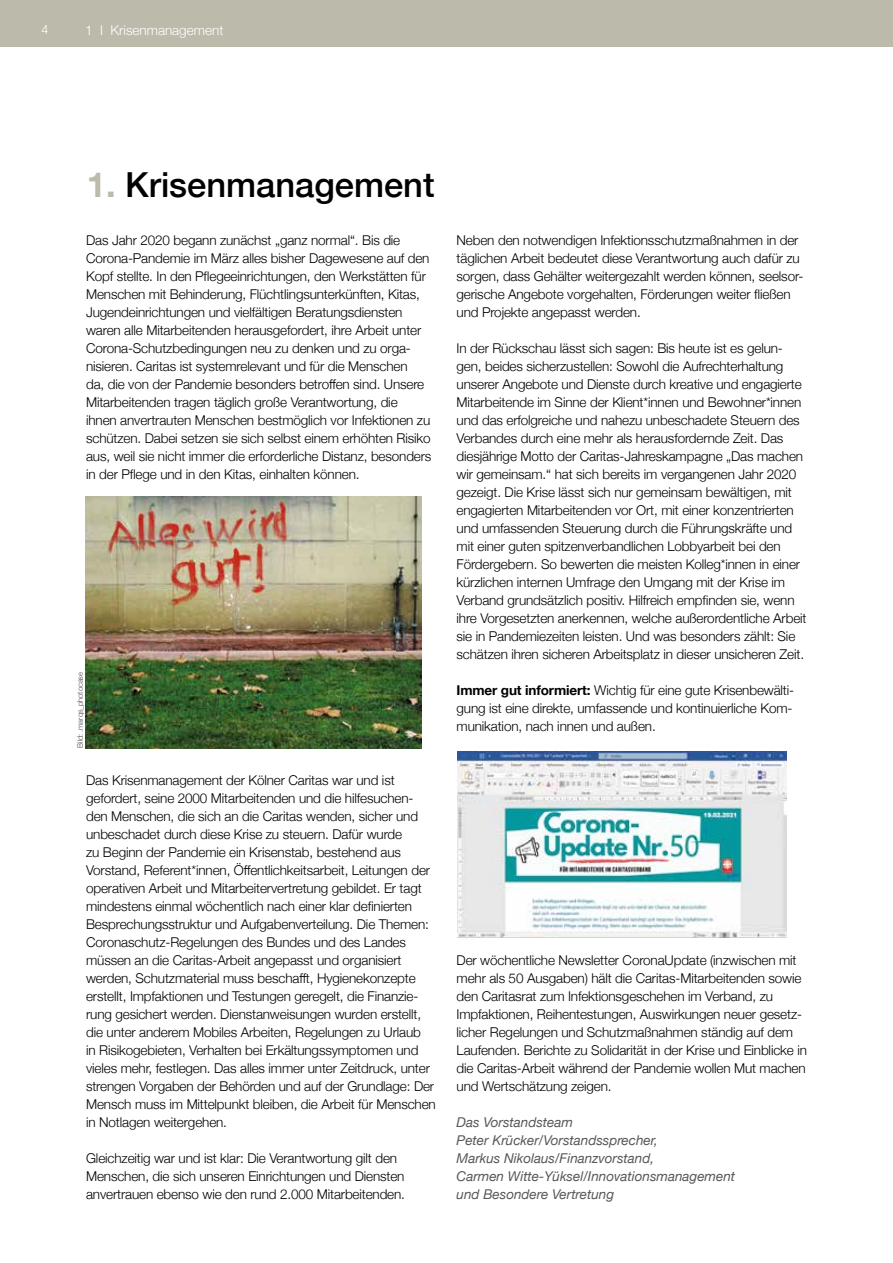
<style>
.page{position:relative;width:893px;height:1263px;background:#fff}
.page>*{position:absolute;margin:0;border:0;box-sizing:border-box;transform-origin:0 0}
.t1{font:500 34.5px "Helvetica Neue";color:#000}
.t2{font:300 13.5px/18px "Helvetica Neue";letter-spacing:-.01em;color:#000}
.t3{font:italic 13.5px/18px "Helvetica Neue";color:#575756}
.t4{font:300 13.5px "Helvetica Neue";color:#fff}
.t5{font:300 12.75px "Helvetica Neue";color:#fff}
.t6{font:300 7.5px "Helvetica Neue";letter-spacing:-.005em;color:#4a4a49}
.s1{font-weight:700;color:#bcbaaa}
.s2{font-weight:700}
</style>
<div class="page">
<div style="left:0;top:0;width:893px;height:47px;background:#bcbaaa"></div>
<img style="left:86px;top:497px;width:336px;height:252px">
<img style="left:457px;top:752px;width:329px;height:185px">
<p class="t5" style="left:41px;top:19px;width:9px">4</p>
<p class="t4" style="left:85px;top:19px;width:140px">1 I Krisenmanagement</p>
<h1 class="t1" style="left:87px;top:157px;width:349px"><span class="s1">1.</span> Krisenmanagement</h1>
<p class="t2" style="left:86px;top:230px;width:347px">Das Jahr 2020 begann zunächst „ganz normal“. Bis die Corona-Pandemie im März alles bisher Dagewesene auf den Kopf stellte. In den Pflegeeinrichtungen, den Werkstätten für Menschen mit Behinderung, Flüchtlingsunterkünften, Kitas, Jugendeinrichtungen und vielfältigen Beratungsdiensten waren alle Mitarbeitenden herausgefordert, ihre Arbeit unter Corona-Schutzbedingungen neu zu denken und zu orga&shy;nisieren. Caritas ist systemrelevant und für die Menschen<br>da, die von der Pandemie besonders betroffen sind. Unsere Mitarbeitenden tragen täglich große Verantwortung, die ihnen anvertrauten Menschen bestmöglich vor Infektionen zu schützen. Dabei setzen sie sich selbst einem erhöhten Risiko aus, weil sie nicht immer die erforderliche Distanz, besonders in der Pflege und in den Kitas, einhalten können.</p>
<p class="t6" style="left:74px;top:748px;width:77px;rotate:-90deg">Bild: .marqs_photocase</p>
<p class="t2" style="left:86px;top:770px;width:351px">Das Krisenmanagement der Kölner Caritas war und ist gefordert, seine 2000 Mitarbeitenden und die hilfesuchen&shy;den Menschen, die sich an die Caritas wenden, sicher und unbeschadet durch diese Krise zu steuern. Dafür wurde<br>zu Beginn der Pandemie ein Krisenstab, bestehend aus Vorstand, Referent*innen, Öffentlichkeitsarbeit, Leitungen der operativen Arbeit und Mitarbeitervertretung gebildet. Er tagt mindestens einmal wöchentlich nach einer klar definierten Besprechungsstruktur und Aufgabenverteilung. Die Themen:<br>Coronaschutz-Regelungen des Bundes und des Landes müssen an die Caritas-Arbeit angepasst und organisiert werden, Schutzmaterial muss beschafft, Hygienekonzepte erstellt, Impfaktionen und Testungen geregelt, die Finanzie&shy;rung gesichert werden. Dienstanweisungen wurden erstellt, die unter anderem Mobiles Arbeiten, Regelungen zu Urlaub<br>in Risikogebieten, Verhalten bei Erkältungssymptomen und vieles mehr, festlegen. Das alles immer unter Zeitdruck, unter strengen Vorgaben der Behörden und auf der Grundlage: Der Mensch muss im Mittelpunkt bleiben, die Arbeit für Menschen in Notlagen weitergehen.</p>
<p class="t2" style="left:86px;top:1148px;width:320px">Gleichzeitig war und ist klar: Die Verantwortung gilt den<br>Menschen, die sich unseren Einrichtungen und Diensten anvertrauen ebenso wie den rund 2.000 Mitarbeitenden.</p>
<p class="t2" style="left:457px;top:230px;width:348px">Neben den notwendigen Infektionsschutzmaßnahmen in der täglichen Arbeit bedeutet diese Verantwortung auch dafür zu sorgen, dass Gehälter weitergezahlt werden können, seelsor&shy;gerische Angebote vorgehalten, Förderungen weiter fließen und Projekte angepasst werden.</p>
<p class="t2" style="left:457px;top:338px;width:351px">In der Rückschau lässt sich sagen: Bis heute ist es gelun&shy;gen, beides sicherzustellen: Sowohl die Aufrechterhaltung unserer Angebote und Dienste durch kreative und engagierte Mitarbeitende im Sinne der Klient*innen und Bewohner*innen und das erfolgreiche und nahezu unbeschadete Steuern des Verbandes durch eine mehr als herausfordernde Zeit. Das diesjährige Motto der Caritas-Jahreskampagne „Das machen wir gemeinsam.“ hat sich bereits im vergangenen Jahr 2020 gezeigt. Die Krise lässt sich nur gemeinsam bewältigen, mit engagierten Mitarbeitenden vor Ort, mit einer konzentrierten und umfassenden Steuerung durch die Führungskräfte und mit einer guten spitzenverbandlichen Lobbyarbeit bei den Fördergebern. So bewerten die meisten Kolleg*innen in einer kürzlichen internen Umfrage den Umgang mit der Krise im Verband grundsätzlich positiv. Hilfreich empfinden sie, wenn ihre Vorgesetzten anerkennen, welche außerordentliche Arbeit sie in Pandemiezeiten leisten. Und was besonders zählt: Sie schätzen ihren sicheren Arbeitsplatz in dieser unsicheren Zeit.</p>
<p class="t2" style="left:457px;top:680px;width:339px"><span class="s2">Immer gut informiert:</span> Wichtig für eine gute Krisenbewälti&shy;gung ist eine direkte, umfassende und kontinuierliche Kom&shy;munikation, nach innen und außen.</p>
<p class="t2" style="left:457px;top:950px;width:352px">Der wöchentliche Newsletter CoronaUpdate (inzwischen mit mehr als 50 Ausgaben) hält die Caritas-Mitarbeitenden sowie den Caritasrat zum Infektionsgeschehen im Verband, zu Impfaktionen, Reihentestungen, Auswirkungen neuer gesetz&shy;licher Regelungen und Schutzmaßnahmen ständig auf dem Laufenden. Berichte zu Solidarität in der Krise und Einblicke in die Caritas-Arbeit während der Pandemie wollen Mut machen und Wertschätzung zeigen.</p>
<p class="t3" style="left:457px;top:1113px;width:280px">Das Vorstandsteam<br>Peter Krücker/Vorstandssprecher,<br>Markus Nikolaus/Finanzvorstand,<br>Carmen Witte-Yüksel/Innovationsmanagement und Besondere Vertretung</p>
</div>
